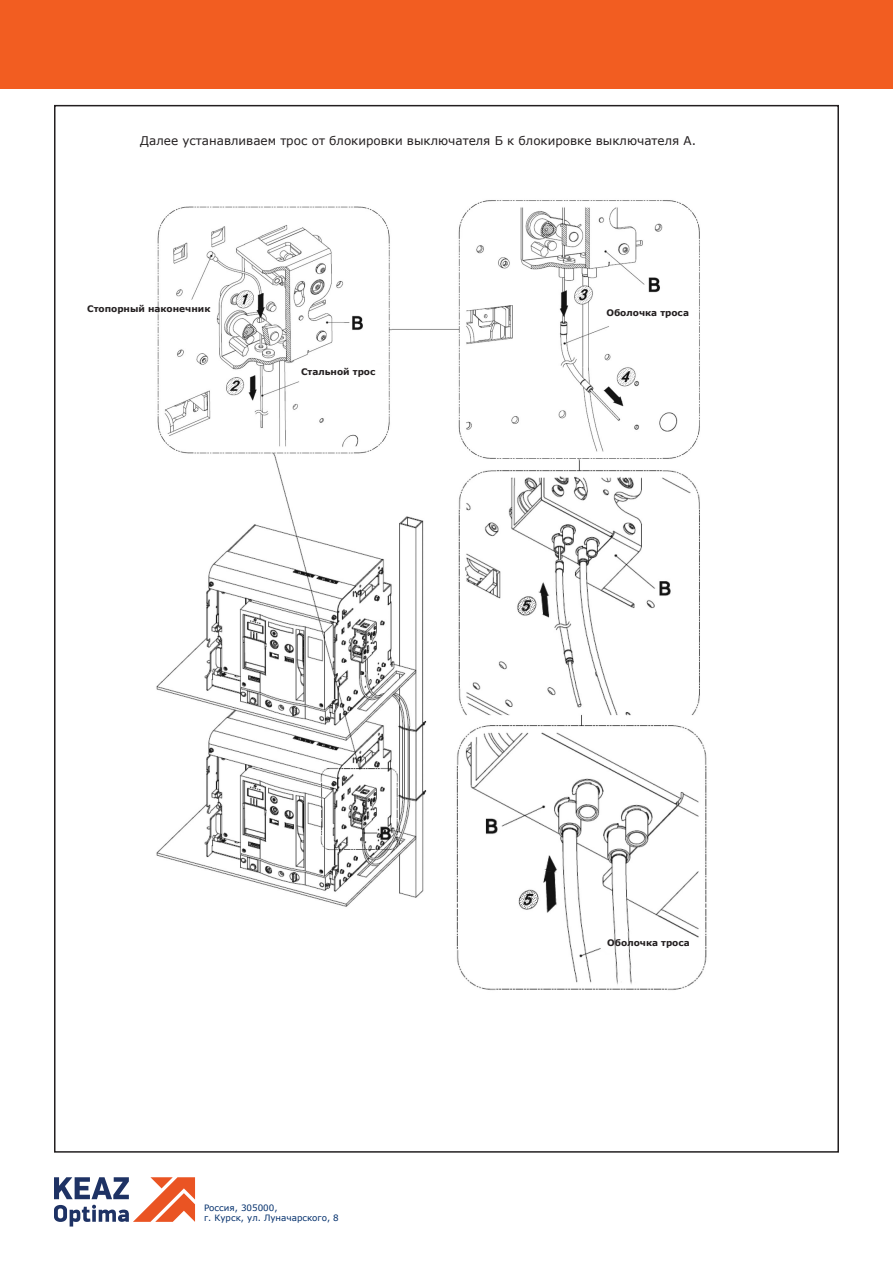
<style>
.page{position:relative;width:893px;height:1276px;background:#fff}
.page>*{position:absolute;margin:0;border:0;box-sizing:border-box;transform-origin:0 0}
.t1{font:12px "Verdana";color:#231f20}
.t2{font:700 9px "Verdana";color:#231f20}
.Обычный{font:8.7px "Verdana";color:#002e6b}
</style>
<div class="page">
<img style="left:54px;top:104px;width:785px;height:1049px">
<svg style="left:54px;top:1177px;width:141px;height:49px"></svg>
<div style="left:0;top:0;width:893px;height:89px;background:#f25d21"></div>
<p class="t1" style="left:140px;top:133px;width:557px">Далее устанавливаем трос от блокировки выключателя Б к блокировке выключателя А.</p>
<p class="t2" style="left:87px;top:303px;width:125px">Стопорный наконечник</p>
<p class="t2" style="left:301px;top:365px;width:76px">Стальной трос</p>
<p class="Обычный" style="left:204px;top:1201px;width:75px">Россия, 305000,</p>
<p class="Обычный" style="left:204px;top:1212px;width:136px">г. Курск, ул. Луначарского, 8</p>
<p class="t2" style="left:606px;top:306px;width:84px">Оболочка троса</p>
<p class="t2" style="left:607px;top:936px;width:84px">Оболочка троса</p>
</div>
